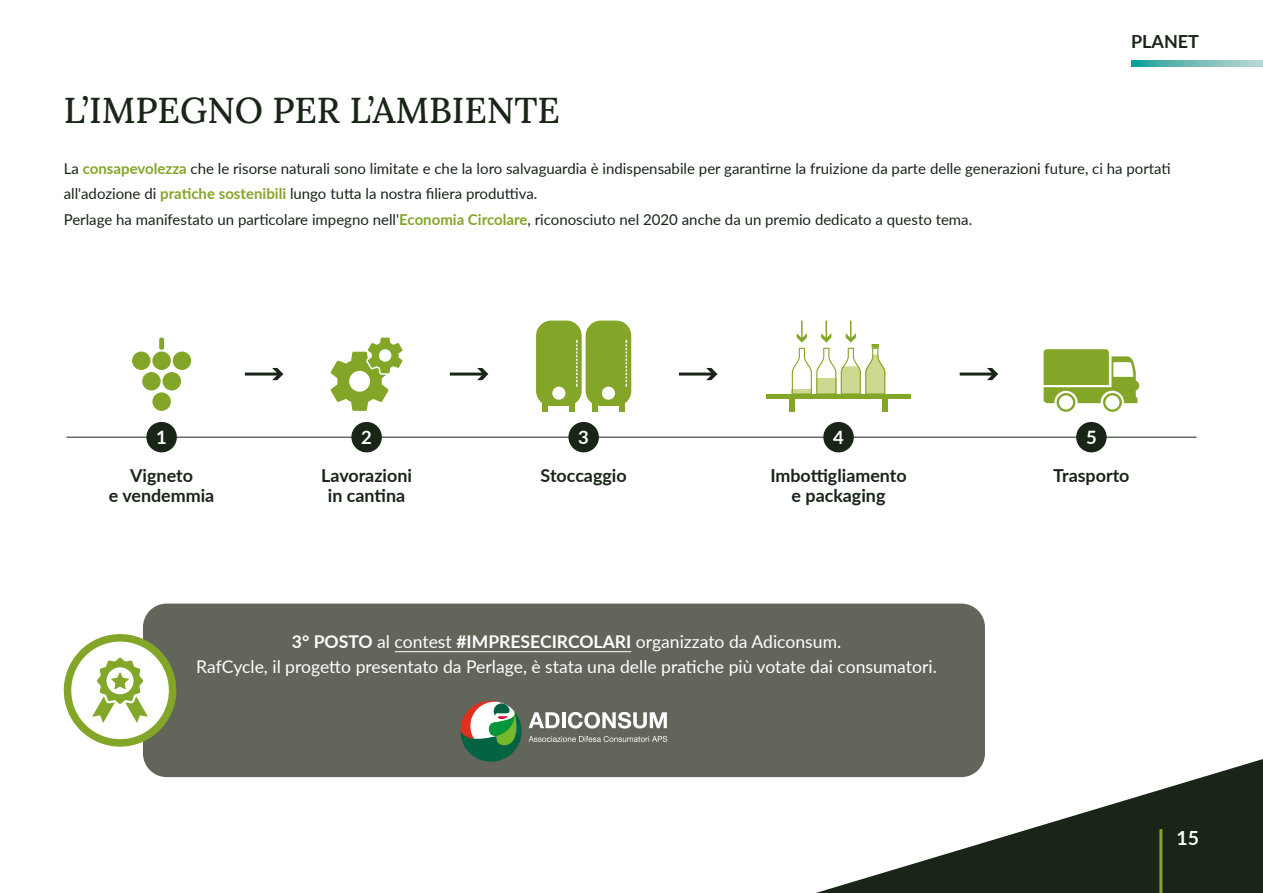
<style>
.page{position:relative;width:1263px;height:893px;background:#fff}
.page>*{position:absolute;margin:0;border:0;box-sizing:border-box;transform-origin:0 0}
.t1{font:36px "Lora";color:#182517}
.t2{font:700 19.5px "Lato";color:#fff}
.t3{font:700 18.45px "Lato";color:#fff}
.t4{font:700 18px "Lato";color:#182517}
.t5{font:700 17.85px/19.5px "Lato";color:#182517;text-align:center}
.t6{font:17.55px/25.3px "Lato";color:#fff;text-align:center}
.t7{font:15px/25.5px "Lato";color:#182517}
.s1{font-weight:700;color:#83a629}
.s2{font-weight:700}
</style>
<div class="page">
<svg style="left:816px;top:759px;width:447px;height:134px;fill:#182517"></svg>
<hr style="left:1159px;top:829px;width:3px;height:64px;background:#83a629">
<svg style="left:1131px;top:61px;width:132px;height:6px"></svg>
<hr style="left:66px;top:437px;width:1130px;height:1px;background:#182517">
<div style="left:132px;top:351px;width:19px;height:19px;background:#83a629;border-radius:50%"></div>
<div style="left:152px;top:351px;width:19px;height:19px;background:#83a629;border-radius:50%"></div>
<div style="left:173px;top:351px;width:18px;height:19px;background:#83a629;border-radius:50%"></div>
<div style="left:142px;top:372px;width:19px;height:18px;background:#83a629;border-radius:50%"></div>
<div style="left:163px;top:372px;width:18px;height:18px;background:#83a629;border-radius:50%"></div>
<div style="left:152px;top:392px;width:19px;height:19px;background:#83a629;border-radius:50%"></div>
<div style="left:159px;top:338px;width:5px;height:12px;background:#83a629;border-radius:2px"></div>
<svg style="left:330px;top:337px;width:73px;height:74px"></svg>
<div style="left:536px;top:321px;width:46px;height:85px;background:#83a629;border-radius:15px"></div>
<div style="left:543px;top:398px;width:5px;height:14px;background:#83a629"></div>
<div style="left:570px;top:398px;width:5px;height:14px;background:#83a629"></div>
<div style="left:552px;top:387px;width:13px;height:13px;background:#fff;border-radius:50%"></div>
<hr style="left:576px;top:340px;width:1px;height:47px;background:#fff">
<svg style="left:576px;top:343px;width:2px;height:41px"></svg>
<div style="left:586px;top:321px;width:45px;height:85px;background:#83a629;border-radius:15px"></div>
<div style="left:592px;top:398px;width:5px;height:14px;background:#83a629"></div>
<div style="left:619px;top:398px;width:5px;height:14px;background:#83a629"></div>
<div style="left:602px;top:387px;width:13px;height:13px;background:#fff;border-radius:50%"></div>
<hr style="left:625px;top:340px;width:2px;height:47px;background:#fff">
<svg style="left:625px;top:343px;width:3px;height:41px"></svg>
<hr style="left:766px;top:395px;width:145px;height:4px;background:#83a629">
<div style="left:789px;top:397px;width:6px;height:15px;background:#83a629"></div>
<div style="left:882px;top:397px;width:6px;height:15px;background:#83a629"></div>
<svg style="left:792px;top:321px;width:93px;height:74px"></svg>
<svg style="left:1043px;top:349px;width:97px;height:63px"></svg>
<hr style="left:245px;top:373px;width:34px;height:3px;background:#182517">
<svg style="left:272px;top:368px;width:11px;height:12px"></svg>
<hr style="left:450px;top:373px;width:34px;height:3px;background:#182517">
<svg style="left:477px;top:368px;width:11px;height:12px"></svg>
<hr style="left:679px;top:373px;width:34px;height:3px;background:#182517">
<svg style="left:706px;top:368px;width:11px;height:12px"></svg>
<hr style="left:960px;top:373px;width:34px;height:3px;background:#182517">
<svg style="left:987px;top:368px;width:11px;height:12px"></svg>
<div style="left:146px;top:422px;width:31px;height:30px;background:#182517;border-radius:50%"></div>
<div style="left:351px;top:422px;width:31px;height:30px;background:#182517;border-radius:50%"></div>
<div style="left:568px;top:422px;width:31px;height:30px;background:#182517;border-radius:50%"></div>
<div style="left:823px;top:422px;width:31px;height:30px;background:#182517;border-radius:50%"></div>
<div style="left:1076px;top:422px;width:31px;height:30px;background:#182517;border-radius:50%"></div>
<div style="left:143px;top:604px;width:842px;height:173px;background:#61655a;border-radius:24px"></div>
<svg style="left:68px;top:638px;width:105px;height:105px"></svg>
<div style="left:64px;top:634px;width:112px;height:113px;border:8px solid #83a629;border-radius:50%"></div>
<svg style="left:92px;top:658px;width:56px;height:65px"></svg>
<svg style="left:460px;top:700px;width:207px;height:62px"></svg>
<hr style="left:395px;top:651px;width:236px;height:1px;background:#fff">
<h1 class="t1" style="left:64px;top:83px;width:498px">L’IMPEGNO PER L’AMBIENTE</h1>
<p class="t4" style="left:1131px;top:28px;width:69px">PLANET</p>
<p class="t7" style="left:64px;top:155px;width:1108px">La <span class="s1">consapevolezza</span> che le risorse naturali sono limitate e che la loro salvaguardia è indispensabile per garantirne la fruizione da parte delle generazioni future, ci ha portati all'adozione di <span class="s1">pratiche sostenibili</span> lungo tutta la nostra filiera produttiva.<br>Perlage ha manifestato un particolare impegno nell'<span class="s1">Economia Circolare</span>, riconosciuto nel 2020 anche da un premio dedicato a questo tema.</p>
<p class="t3" style="left:156px;top:424px;width:12px">1</p>
<p class="t3" style="left:361px;top:424px;width:12px">2</p>
<p class="t3" style="left:578px;top:424px;width:12px">3</p>
<p class="t3" style="left:833px;top:424px;width:12px">4</p>
<p class="t3" style="left:1086px;top:424px;width:12px">5</p>
<p class="t5" style="left:109px;top:465px;width:107px">Vigneto<br>e vendemmia</p>
<p class="t5" style="left:321px;top:465px;width:92px">Lavorazioni in cantina</p>
<p class="t5" style="left:541px;top:465px;width:88px">Stoccaggio</p>
<p class="t5" style="left:770px;top:465px;width:138px">Imbottigliamento e packaging</p>
<p class="t5" style="left:1053px;top:465px;width:78px">Trasporto</p>
<p class="t6" style="left:196px;top:628px;width:742px"><span class="s2">3° POSTO</span> al contest <span class="s2">#IMPRESECIRCOLARI</span> organizzato da Adiconsum.<br>RafCycle, il progetto presentato da Perlage, è stata una delle pratiche più votate dai consumatori.</p>
<h2 class="t2" style="left:1176px;top:823px;width:24px">15</h2>
</div>
